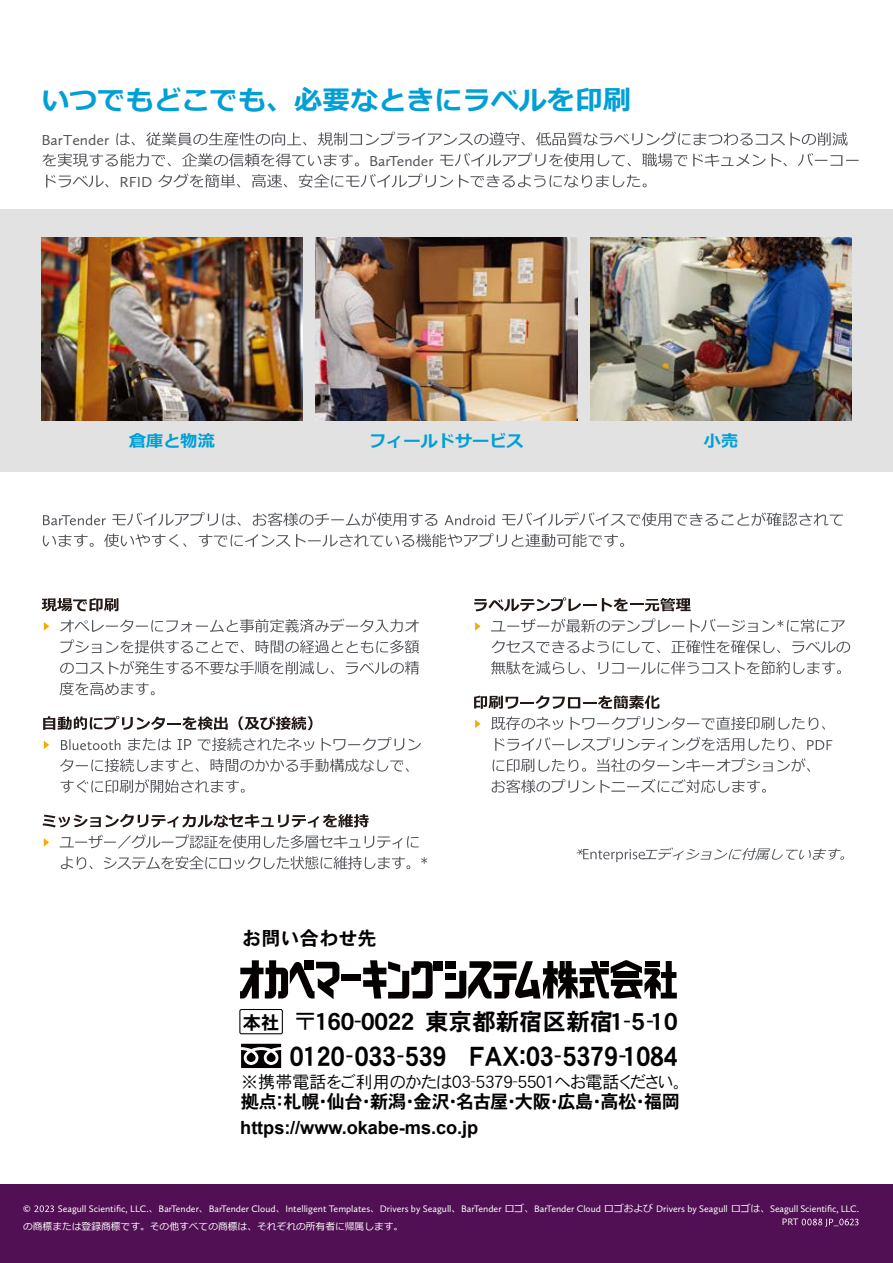
<style>
.page{position:relative;width:893px;height:1263px;background:#fff}
.page>*{position:absolute;margin:0;border:0;box-sizing:border-box;transform-origin:0 0}
.t1{font:700 27px "Meiryo";color:#009fd6;scale:1.04 1}
.t2{font:26.7px "DFHS Gothic W7 WING RKSJ H";letter-spacing:.005em;color:#040000;scale:.9 1}
.t3{font:23.55px "DFHS Gothic W7 WING RKSJ H";color:#040000}
.t4{font:19.2px "DFHS Gothic W7 WING RKSJ H";letter-spacing:.05em;color:#040000}
.t5{font:18.15px "DFHS Gothic W7 WING RKSJ H";letter-spacing:-.015em;color:#040000}
.t6{font:700 18.15px "Arial";letter-spacing:-.005em;color:#040000}
.t7{font:17.1px "DFHS Gothic W3 WING RKSJ H";color:#040000}
.t8{font:700 16.5px "Meiryo";color:#009fd6;scale:1.04 1}
.t9{font:15px "Calluna Sans";color:#54565b;scale:1.04 1}
.t10{font:9.75px "Calluna Sans";color:#fff}
.t11{font:9.75px "Meiryo";color:#fff}
.s1{font-family:"Meiryo"}
</style>
<div class="page">
<div style="left:0;top:1185px;width:893px;height:78px;background:#521054"></div>
<svg style="left:34px;top:1205px;width:20px;height:7px"></svg>
<svg style="left:802px;top:1218px;width:56px;height:9px"></svg>
<svg style="left:116px;top:131px;width:731px;height:15px"></svg>
<svg style="left:42px;top:153px;width:317px;height:14px"></svg>
<svg style="left:440px;top:153px;width:419px;height:14px"></svg>
<svg style="left:46px;top:175px;width:63px;height:12px"></svg>
<svg style="left:158px;top:173px;width:489px;height:15px"></svg>
<div style="left:0;top:209px;width:893px;height:263px;background:#e1e2e1"></div>
<img style="left:41px;top:237px;width:261px;height:184px">
<img style="left:316px;top:237px;width:261px;height:184px">
<img style="left:590px;top:237px;width:261px;height:184px">
<svg style="left:43px;top:514px;width:63px;height:11px"></svg>
<svg style="left:112px;top:512px;width:325px;height:14px"></svg>
<svg style="left:444px;top:514px;width:51px;height:11px"></svg>
<svg style="left:502px;top:512px;width:341px;height:14px"></svg>
<svg style="left:43px;top:533px;width:581px;height:14px"></svg>
<svg style="left:42px;top:598px;width:76px;height:13px"></svg>
<svg style="left:44px;top:622px;width:5px;height:8px"></svg>
<svg style="left:60px;top:618px;width:359px;height:14px"></svg>
<svg style="left:60px;top:639px;width:359px;height:14px"></svg>
<svg style="left:60px;top:661px;width:359px;height:13px"></svg>
<svg style="left:60px;top:682px;width:95px;height:13px"></svg>
<svg style="left:43px;top:716px;width:185px;height:14px"></svg>
<svg style="left:238px;top:716px;width:75px;height:14px"></svg>
<svg style="left:44px;top:741px;width:5px;height:8px"></svg>
<svg style="left:61px;top:739px;width:59px;height:11px"></svg>
<svg style="left:128px;top:737px;width:293px;height:14px"></svg>
<svg style="left:60px;top:758px;width:349px;height:14px"></svg>
<svg style="left:61px;top:779px;width:184px;height:14px"></svg>
<svg style="left:43px;top:814px;width:326px;height:13px"></svg>
<svg style="left:44px;top:838px;width:5px;height:8px"></svg>
<svg style="left:60px;top:834px;width:359px;height:14px"></svg>
<svg style="left:61px;top:856px;width:366px;height:13px"></svg>
<svg style="left:474px;top:597px;width:217px;height:14px"></svg>
<svg style="left:475px;top:622px;width:6px;height:8px"></svg>
<svg style="left:491px;top:618px;width:354px;height:14px"></svg>
<svg style="left:492px;top:640px;width:358px;height:13px"></svg>
<svg style="left:491px;top:661px;width:350px;height:13px"></svg>
<svg style="left:474px;top:695px;width:185px;height:14px"></svg>
<svg style="left:475px;top:720px;width:6px;height:8px"></svg>
<svg style="left:491px;top:716px;width:334px;height:14px"></svg>
<svg style="left:495px;top:737px;width:300px;height:14px"></svg>
<svg style="left:807px;top:740px;width:25px;height:10px"></svg>
<svg style="left:493px;top:758px;width:317px;height:14px"></svg>
<svg style="left:492px;top:779px;width:274px;height:14px"></svg>
<svg style="left:577px;top:847px;width:267px;height:15px"></svg>
<div style="left:341px;top:974px;width:20px;height:6px;background:#040000"></div>
<div style="left:433px;top:961px;width:5px;height:10px;background:#040000"></div>
<hr style="left:439px;top:961px;width:4px;height:10px;background:#040000">
<svg style="left:240px;top:960px;width:99px;height:39px"></svg>
<svg style="left:363px;top:960px;width:70px;height:38px"></svg>
<svg style="left:445px;top:960px;width:232px;height:39px"></svg>
<svg style="left:241px;top:1044px;width:40px;height:24px"></svg>
<svg style="left:239px;top:1009px;width:44px;height:25px"></svg>
<h1 class="t1" style="left:41px;top:81px;width:569px">いつでもどこでも、必要なときにラベルを印刷</h1>
<h3 class="t9" style="left:41px;top:131px;width:67px">BarTender</h3>
<h3 class="t9" style="left:369px;top:152px;width:64px">BarTender</h3>
<h3 class="t9" style="left:119px;top:173px;width:33px">RFID</h3>
<h3 class="t8" style="left:129px;top:429px;width:84px">倉庫と物流</h3>
<h3 class="t8" style="left:369px;top:429px;width:150px">フィールドサービス</h3>
<h3 class="t8" style="left:704px;top:429px;width:35px">小売</h3>
<h3 class="t4" style="left:243px;top:928px;width:135px">お問い合わせ先</h3>
<h3 class="t5" style="left:243px;top:1013px;width:38px">本社</h3>
<h3 class="t3" style="left:294px;top:1010px;width:385px">〒160-0022 東京都新宿区新宿1-5-10</h3>
<h2 class="t2" style="left:290px;top:1043px;width:432px">0120-033-539 FAX:03-5379-1084</h2>
<h3 class="t7" style="left:241px;top:1073px;width:442px">※携帯電話をご利用のかたは03-5379-5501へお電話ください。</h3>
<h3 class="t5" style="left:241px;top:1092px;width:441px">拠点：札幌・仙台・新潟・金沢・名古屋・大阪・広島・高松・福岡</h3>
<h3 class="t6" style="left:240px;top:1115px;width:239px">https://www.okabe-ms.co.jp</h3>
<p class="t10" style="left:23px;top:1203px;width:9px">©</p>
<p class="t10" style="left:58px;top:1203px;width:803px">Seagull Scientific, LLC.<span class="s1">、</span>BarTender<span class="s1">、</span>BarTender Cloud<span class="s1">、</span>Intelligent Templates<span class="s1">、</span>Drivers by Seagull<span class="s1">、</span>BarTender <span class="s1">ロゴ、</span>BarTender Cloud <span class="s1">ロゴおよび</span> Drivers by Seagull <span class="s1">ロゴは、</span>Seagull Scientific, LLC.</p>
<p class="t11" style="left:23px;top:1220px;width:382px">の商標または登録商標です。その他すべての商標は、それぞれの所有者に帰属します。</p>
<p class="t10" style="left:782px;top:1216px;width:18px">PRT</p>
</div>
